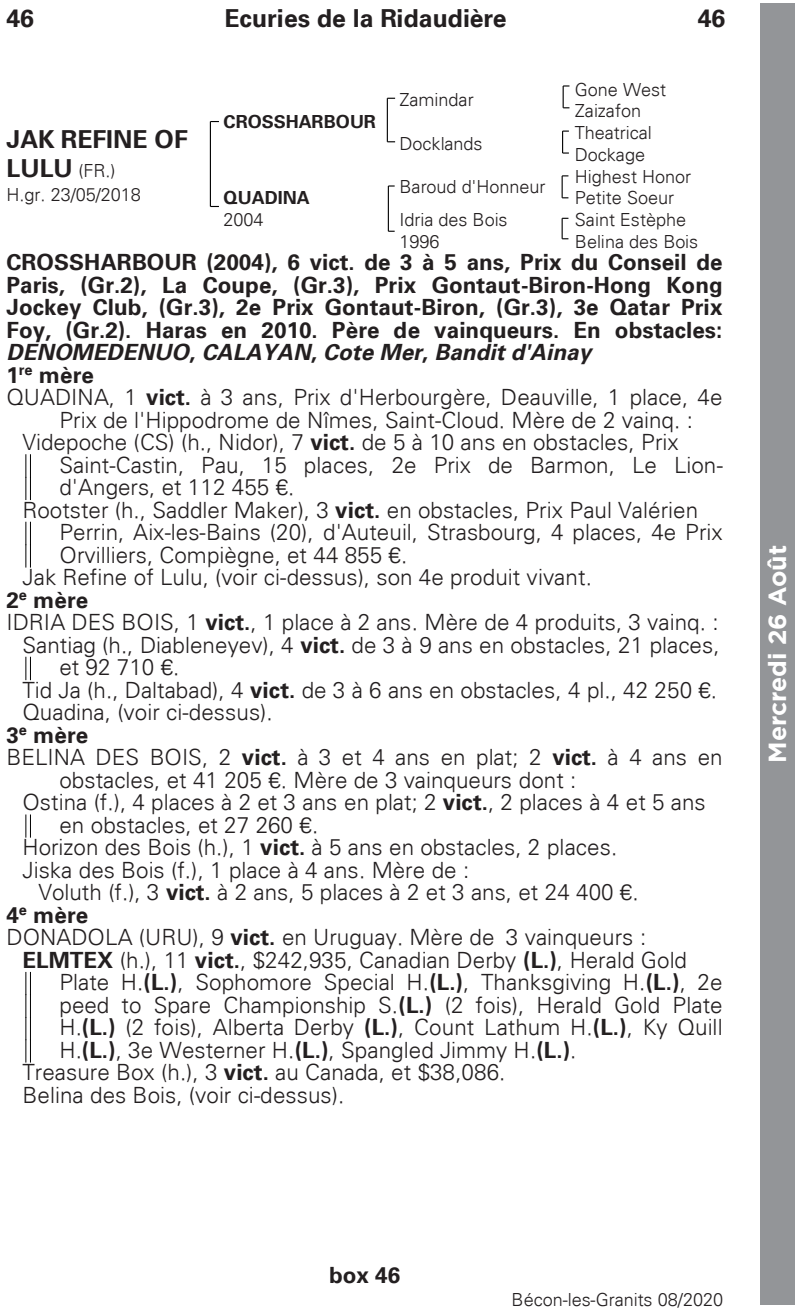
<style>
.page{position:relative;width:795px;height:1314px;background:#fff}
.page>*{position:absolute;margin:0;border:0;box-sizing:border-box;transform-origin:0 0}
.t1{font:700 24.75px "Univers 65";color:#231f20}
.t2{font:700 24.75px "Gotham";color:#fff}
.t3{font:300 22.5px "Univers 45";color:#231f20}
.t4{font:700 22.5px/22.5px "Univers 65";color:#231f20}
.t5{font:300 18px/21.6px "Univers 45";letter-spacing:-.005em;color:#231f20}
.t6{font:700 18px "Univers 65";color:#231f20}
.s1{font-family:"Univers 65";font-weight:700;font-size:24.75px}
.s2{font-style:italic}
.s3{font-family:"Univers 65";font-weight:700}
</style>
<div class="page">
<div style="left:759px;top:3px;width:35px;height:1301px;background:#939598"></div>
<svg style="left:25px;top:455px;width:6px;height:45px"></svg>
<svg style="left:25px;top:522px;width:6px;height:45px"></svg>
<svg style="left:25px;top:657px;width:6px;height:23px"></svg>
<svg style="left:25px;top:815px;width:6px;height:22px"></svg>
<svg style="left:25px;top:972px;width:6px;height:90px"></svg>
<hr style="left:210px;top:122px;width:1px;height:84px;background:#000">
<hr style="left:386px;top:98px;width:1px;height:44px;background:#000">
<svg style="left:388px;top:185px;width:6px;height:2px"></svg>
<hr style="left:387px;top:186px;width:1px;height:45px;background:#000">
<svg style="left:561px;top:218px;width:7px;height:21px"></svg>
<hr style="left:561px;top:131px;width:2px;height:22px;background:#000">
<svg style="left:561px;top:175px;width:7px;height:23px"></svg>
<svg style="left:562px;top:85px;width:7px;height:23px"></svg>
<p class="t1" style="left:7px;top:9px;width:29px">46</p>
<p class="t1" style="left:224px;top:9px;width:284px">Ecuries de la Ridaudière</p>
<p class="t1" style="left:697px;top:9px;width:29px">46</p>
<p class="t5" style="left:399px;top:91px;width:76px">Zamindar</p>
<p class="t5" style="left:574px;top:80px;width:93px">Gone West<br>Zaizafon</p>
<p class="t5" style="left:399px;top:135px;width:84px">Docklands</p>
<p class="t5" style="left:574px;top:124px;width:78px">Theatrical<br>Dockage</p>
<p class="t6" style="left:223px;top:114px;width:154px">CROSSHARBOUR</p>
<p class="t1" style="left:7px;top:129px;width:183px">JAK REFINE OF</p>
<p class="t5" style="left:7px;top:161px;width:136px;line-height:23.4px"><span class="s1">LULU</span> (FR.)<br>H.gr. 23/05/2018</p>
<p class="t5" style="left:399px;top:178px;width:148px">Baroud d'Honneur</p>
<p class="t5" style="left:574px;top:167px;width:118px">Highest Honor<br>Petite Soeur</p>
<p class="t5" style="left:399px;top:211px;width:110px">Idria des Bois<br>1996</p>
<p class="t5" style="left:574px;top:211px;width:125px">Saint Estèphe<br>Belina des Bois</p>
<p class="t4" style="left:7px;top:253px;width:717px">CROSSHARBOUR (2004), 6 vict. de 3 à 5 ans, Prix du Conseil de Paris, (Gr.2), La Coupe, (Gr.3), Prix Gontaut-Biron-Hong Kong Jockey Club, (Gr.3), 2e Prix Gontaut-Biron, (Gr.3), 3e Qatar Prix Foy, (Gr.2). Haras en 2010. Père de vainqueurs. En obstacles:<br><span class="s2">DENOMEDENUO</span>, <span class="s2">CALAYAN</span>, <span class="s2">Cote Mer</span>, <span class="s2">Bandit d'Ainay<br></span>1<sup>re</sup> mère</p>
<p class="t3" style="left:7px;top:388px;width:717px">QUADINA, 1 <span class="s3">vict.</span> à 3 ans, Prix d'Herbourgère, Deauville, 1 place, 4e</p>
<p class="t3" style="left:59px;top:411px;width:634px">Prix de l'Hippodrome de Nîmes, Saint-Cloud. Mère de 2 vainq. :</p>
<p class="t3" style="left:22px;top:433px;width:657px">Videpoche (CS) (h., Nidor), 7 <span class="s3">vict.</span> de 5 à 10 ans en obstacles, Prix</p>
<p class="t3" style="left:59px;top:456px;width:664px">Saint-Castin, Pau, 15 places, 2e Prix de Barmon, Le Lion-</p>
<p class="t3" style="left:59px;top:478px;width:236px">d'Angers, et 112 455 €.</p>
<p class="t3" style="left:22px;top:501px;width:676px">Rootster (h., Saddler Maker), 3 <span class="s3">vict.</span> en obstacles, Prix Paul Valérien</p>
<p class="t3" style="left:59px;top:523px;width:664px">Perrin, Aix-les-Bains (20), d'Auteuil, Strasbourg, 4 places, 4e Prix</p>
<p class="t3" style="left:59px;top:546px;width:349px">Orvilliers, Compiègne, et 44 855 €.</p>
<p class="t3" style="left:22px;top:568px;width:570px">Jak Refine of Lulu, (voir ci-dessus), son 4e produit vivant.</p>
<p class="t4" style="left:7px;top:591px;width:83px">2<sup>e</sup> mère</p>
<p class="t3" style="left:7px;top:613px;width:713px">IDRIA DES BOIS, 1 <span class="s3">vict.</span>, 1 place à 2 ans. Mère de 4 produits, 3 vainq. :</p>
<p class="t3" style="left:22px;top:636px;width:698px">Santiag (h., Diableneyev), 4 <span class="s3">vict.</span> de 3 à 9 ans en obstacles, 21 places,</p>
<p class="t3" style="left:59px;top:658px;width:121px">et 92 710 €.</p>
<p class="t3" style="left:22px;top:681px;width:695px">Tid Ja (h., Daltabad), 4 <span class="s3">vict.</span> de 3 à 6 ans en obstacles, 4 pl., 42 250 €.</p>
<p class="t3" style="left:22px;top:703px;width:252px">Quadina, (voir ci-dessus).</p>
<p class="t4" style="left:7px;top:726px;width:83px">3<sup>e</sup> mère</p>
<p class="t3" style="left:7px;top:748px;width:717px">BELINA DES BOIS, 2 <span class="s3">vict.</span> à 3 et 4 ans en plat; 2 <span class="s3">vict.</span> à 4 ans en</p>
<p class="t3" style="left:59px;top:771px;width:518px">obstacles, et 41 205 €. Mère de 3 vainqueurs dont :</p>
<p class="t3" style="left:22px;top:793px;width:684px">Ostina (f.), 4 places à 2 et 3 ans en plat; 2 <span class="s3">vict.</span>, 2 places à 4 et 5 ans</p>
<p class="t3" style="left:59px;top:816px;width:260px">en obstacles, et 27 260 €.</p>
<p class="t3" style="left:22px;top:838px;width:596px">Horizon des Bois (h.), 1 <span class="s3">vict.</span> à 5 ans en obstacles, 2 places.</p>
<p class="t3" style="left:22px;top:861px;width:448px">Jiska des Bois (f.), 1 place à 4 ans. Mère de :</p>
<p class="t3" style="left:38px;top:883px;width:601px">Voluth (f.), 3 <span class="s3">vict.</span> à 2 ans, 5 places à 2 et 3 ans, et 24 400 €.</p>
<p class="t4" style="left:7px;top:906px;width:83px">4<sup>e</sup> mère</p>
<p class="t3" style="left:7px;top:928px;width:640px">DONADOLA (URU), 9 <span class="s3">vict.</span> en Uruguay. Mère de 3 vainqueurs :</p>
<p class="t3" style="left:22px;top:951px;width:665px"><span class="s3">ELMTEX</span> (h.), 11 <span class="s3">vict.</span>, $242,935, Canadian Derby <span class="s3">(L.)</span>, Herald Gold</p>
<p class="t3" style="left:59px;top:973px;width:664px">Plate H.<span class="s3">(L.)</span>, Sophomore Special H.<span class="s3">(L.)</span>, Thanksgiving H.<span class="s3">(L.)</span>, 2e</p>
<p class="t3" style="left:59px;top:996px;width:664px">peed to Spare Championship S.<span class="s3">(L.)</span> (2 fois), Herald Gold Plate</p>
<p class="t3" style="left:59px;top:1018px;width:664px">H.<span class="s3">(L.)</span> (2 fois), Alberta Derby <span class="s3">(L.)</span>, Count Lathum H.<span class="s3">(L.)</span>, Ky Quill</p>
<p class="t3" style="left:59px;top:1041px;width:518px">H.<span class="s3">(L.)</span>, 3e Westerner H.<span class="s3">(L.)</span>, Spangled Jimmy H.<span class="s3">(L.)</span>.</p>
<p class="t3" style="left:22px;top:1063px;width:484px">Treasure Box (h.), 3 <span class="s3">vict.</span> au Canada, et $38,086.</p>
<p class="t3" style="left:22px;top:1086px;width:323px">Belina des Bois, (voir ci-dessus).</p>
<p class="t6" style="left:223px;top:190px;width:88px">QUADINA</p>
<p class="t5" style="left:223px;top:210px;width:42px">2004</p>
<p class="t2" style="left:768px;top:763px;width:219px;rotate:-90deg">Mercredi 26 Août</p>
<p class="t4" style="left:329px;top:1266px;width:72px">box 46</p>
<p class="t5" style="left:511px;top:1290px;width:213px">Bécon-les-Granits 08/2020</p>
</div>
